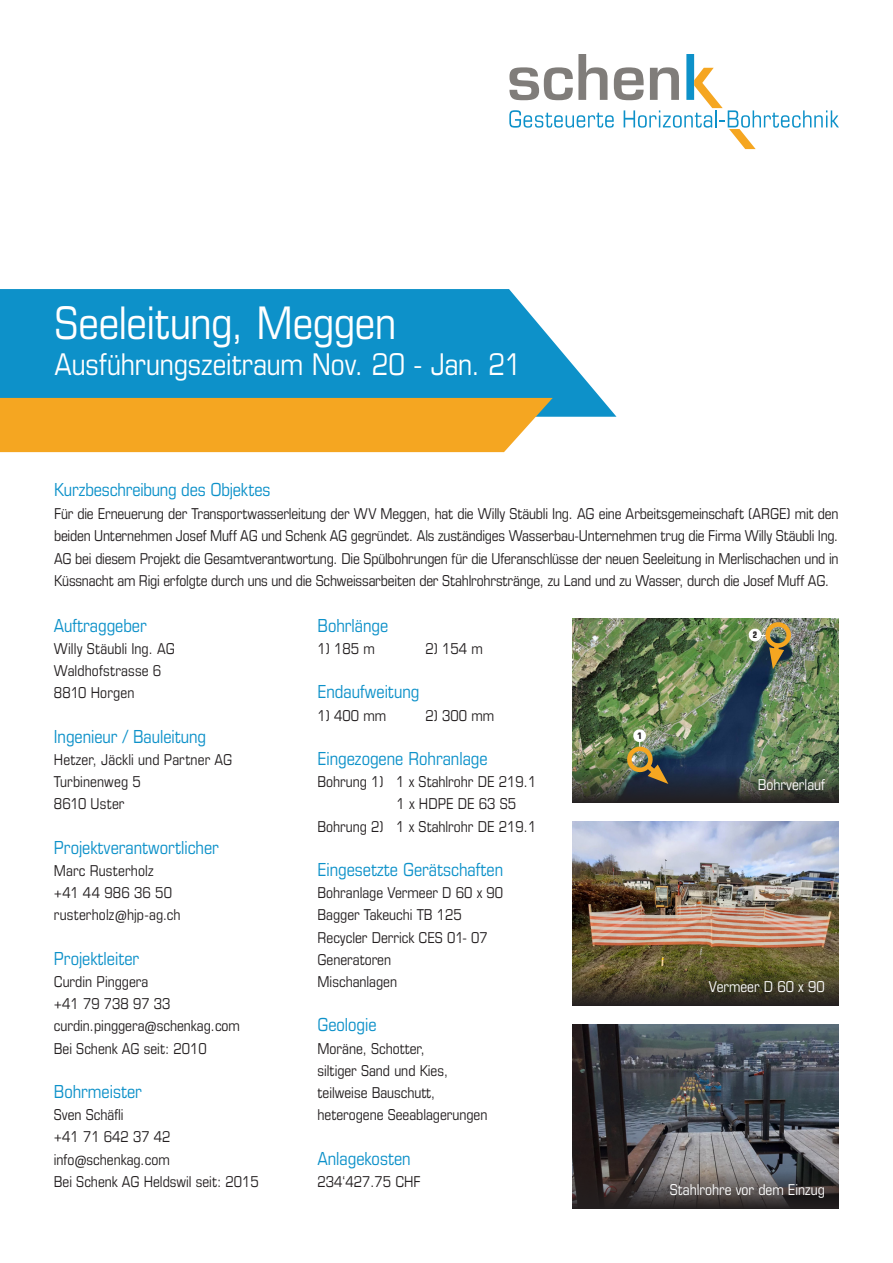
<style>
.page{position:relative;width:893px;height:1263px;background:#fff}
.page>*{position:absolute;margin:0;border:0;box-sizing:border-box;transform-origin:0 0}
.t1{font:condensed 45px "Eurostile LT Std";letter-spacing:-.005em;color:#fff}
.t2{font:condensed 30px "Eurostile LT Std";letter-spacing:-.005em;color:#fff}
.t3{font:condensed 18px "Eurostile LT Std";color:#0d91c9}
.t4{font:condensed 15px/22.5px "Eurostile LT Std";color:#231f20;text-align:justify}
.t5{font:condensed 15px "Eurostile LT Std";color:#fff}
.t6{font:700 condensed 9px "Eurostile LT Std";color:#231f20}
</style>
<div class="page">
<svg style="left:509px;top:54px;width:330px;height:95px"></svg>
<svg style="left:0;top:289px;width:616px;height:128px;background:#259cce"></svg>
<div style="left:0;top:398px;width:553px;height:54px;background:#f5a621"></div>
<img style="left:572px;top:619px;width:267px;height:147px">
<img style="left:572px;top:822px;width:267px;height:146px">
<svg style="left:572px;top:968px;width:267px;height:37px;background:#453f27"></svg>
<svg style="left:572px;top:766px;width:267px;height:37px;background:#38413c"></svg>
<img style="left:572px;top:1025px;width:267px;height:183px">
<svg style="left:573px;top:1171px;width:266px;height:37px;background:#474242"></svg>
<img style="left:622px;top:728px;width:46px;height:56px">
<img style="left:748px;top:622px;width:43px;height:47px">
<p class="t1" style="left:54px;top:296px;width:343px">Seeleitung, Meggen</p>
<p class="t2" style="left:54px;top:346px;width:469px">Ausführungszeitraum Nov. 20 - Jan. 21</p>
<p class="t3" style="left:54px;top:479px;width:218px">Kurzbeschreibung des Objektes</p>
<p class="t4" style="left:54px;top:502px;width:786px">Für die Erneuerung der Transportwasserleitung der WV Meggen, hat die Willy Stäubli Ing. AG eine Arbeitsgemeinschaft (ARGE) mit den beiden Unternehmen Josef Muff AG und Schenk AG gegründet. Als zuständiges Wasserbau-Unternehmen trug die Firma Willy Stäubli Ing.<br>AG bei diesem Projekt die Gesamtverantwortung. Die Spülbohrungen für die Uferanschlüsse der neuen Seeleitung in Merlischachen und in Küssnacht am Rigi erfolgte durch uns und die Schweissarbeiten der Stahlrohrstränge, zu Land und zu Wasser, durch die Josef Muff AG.</p>
<p class="t3" style="left:54px;top:615px;width:95px">Auftraggeber</p>
<p class="t4" style="left:54px;top:637px;width:123px">Willy Stäubli Ing. AG</p>
<p class="t4" style="left:54px;top:659px;width:109px">Waldhofstrasse 6</p>
<p class="t4" style="left:54px;top:682px;width:82px">8810 Horgen</p>
<p class="t3" style="left:54px;top:726px;width:154px">Ingenieur / Bauleitung</p>
<p class="t4" style="left:54px;top:748px;width:180px">Hetzer, Jäckli und Partner AG</p>
<p class="t4" style="left:54px;top:770px;width:88px">Turbinenweg 5</p>
<p class="t4" style="left:54px;top:793px;width:72px">8610 Uster</p>
<p class="t3" style="left:54px;top:837px;width:167px">Projektverantwortlicher</p>
<p class="t4" style="left:54px;top:859px;width:101px">Marc Rusterholz</p>
<p class="t4" style="left:54px;top:881px;width:120px">+41 44 986 36 50</p>
<p class="t4" style="left:54px;top:904px;width:128px">rusterholz@hjp-ag.ch</p>
<p class="t3" style="left:54px;top:948px;width:87px">Projektleiter</p>
<p class="t4" style="left:54px;top:970px;width:96px">Curdin Pinggera</p>
<p class="t4" style="left:54px;top:992px;width:118px">+41 79 738 97 33</p>
<p class="t4" style="left:54px;top:1015px;width:188px">curdin.pinggera@schenkag.com</p>
<p class="t4" style="left:54px;top:1037px;width:154px">Bei Schenk AG seit: 2010</p>
<p class="t3" style="left:54px;top:1081px;width:90px">Bohrmeister</p>
<p class="t4" style="left:54px;top:1103px;width:71px">Sven Schäfli</p>
<p class="t4" style="left:54px;top:1126px;width:118px">+41 71 642 37 42</p>
<p class="t4" style="left:54px;top:1148px;width:117px">info@schenkag.com</p>
<p class="t4" style="left:54px;top:1170px;width:206px">Bei Schenk AG Heldswil seit: 2015</p>
<p class="t3" style="left:317px;top:615px;width:72px">Bohrlänge</p>
<p class="t4" style="left:317px;top:637px;width:59px">1) 185 m</p>
<p class="t4" style="left:425px;top:637px;width:59px">2) 154 m</p>
<p class="t3" style="left:317px;top:681px;width:103px">Endaufweitung</p>
<p class="t4" style="left:317px;top:704px;width:70px">1) 400 mm</p>
<p class="t4" style="left:425px;top:704px;width:70px">2) 300 mm</p>
<p class="t3" style="left:317px;top:748px;width:172px">Eingezogene Rohranlage</p>
<p class="t4" style="left:397px;top:771px;width:141px;text-indent:-79px">Bohrung 1) 1 x Stahlrohr DE 219.1<br>1 x HDPE DE 63 S5</p>
<p class="t4" style="left:317px;top:815px;width:220px">Bohrung 2) 1 x Stahlrohr DE 219.1</p>
<p class="t3" style="left:317px;top:859px;width:187px">Eingesetzte Gerätschaften</p>
<p class="t4" style="left:317px;top:881px;width:187px">Bohranlage Vermeer D 60 x 90</p>
<p class="t4" style="left:317px;top:904px;width:146px">Bagger Takeuchi TB 125</p>
<p class="t4" style="left:317px;top:926px;width:172px">Recycler Derrick CES 01- 07</p>
<p class="t4" style="left:317px;top:948px;width:75px">Generatoren</p>
<p class="t4" style="left:317px;top:970px;width:81px">Mischanlagen</p>
<p class="t3" style="left:317px;top:1014px;width:61px">Geologie</p>
<p class="t4" style="left:317px;top:1037px;width:109px">Moräne, Schotter,</p>
<p class="t4" style="left:317px;top:1059px;width:132px">siltiger Sand und Kies,</p>
<p class="t4" style="left:317px;top:1081px;width:119px">teilweise Bauschutt,</p>
<p class="t4" style="left:317px;top:1103px;width:171px">heterogene Seeablagerungen</p>
<p class="t3" style="left:317px;top:1148px;width:95px">Anlagekosten</p>
<p class="t4" style="left:317px;top:1170px;width:105px">234‘427.75 CHF</p>
<p class="t6" style="left:637px;top:730px;width:6px">1</p>
<p class="t5" style="left:758px;top:775px;width:69px">Bohrverlauf</p>
<p class="t5" style="left:709px;top:977px;width:117px">Vermeer D 60 x 90</p>
<p class="t5" style="left:670px;top:1181px;width:157px">Stahlrohre vor dem Einzug</p>
</div>
